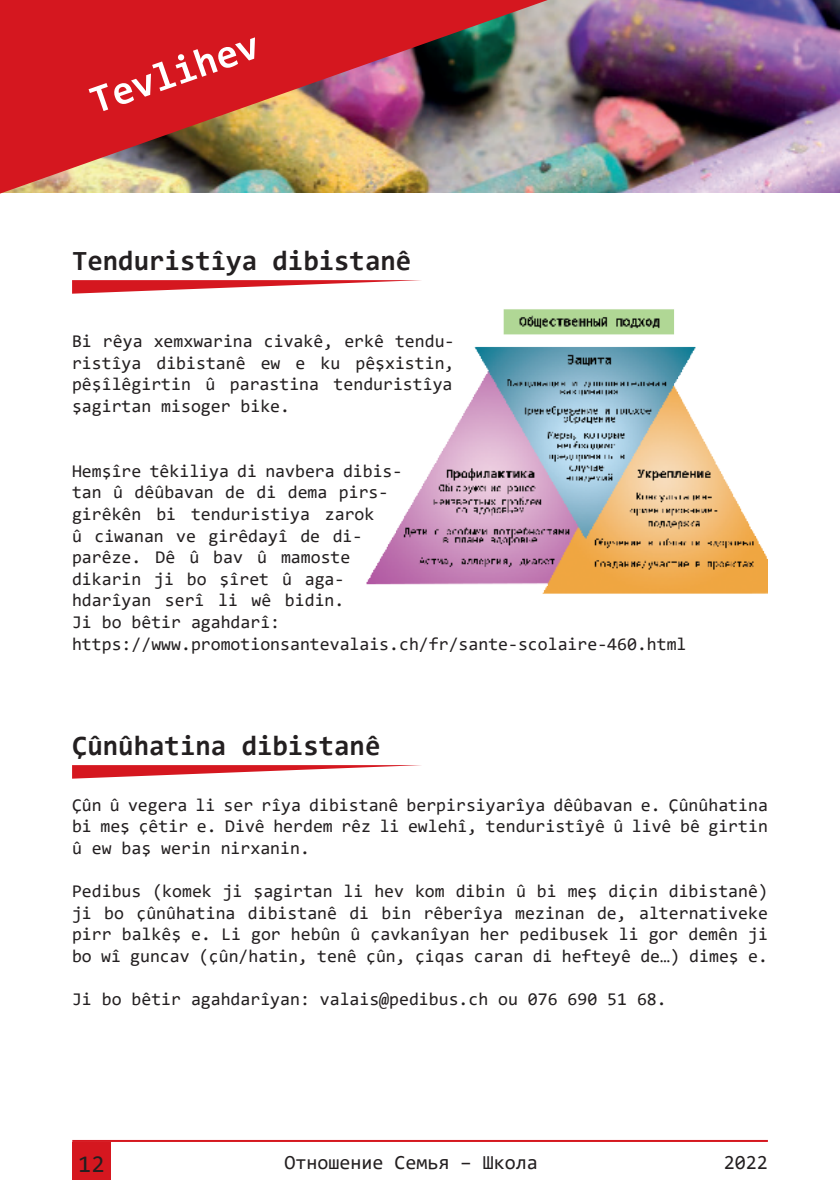
<style>
.page{position:relative;width:840px;height:1191px;background:#fff}
.page>*{position:absolute;margin:0;border:0;box-sizing:border-box;transform-origin:0 0}
.t1{font:700 40px "Consolas";color:#fff}
.t2{font:700 28px "Consolas";color:#231f20}
.t3{font:24px "Consolas";color:#231f20}
.t4{font:20px "Consolas";color:#231f20}
.t5{font:18px/21.6px "Consolas";color:#231f20;text-align:justify}
</style>
<div class="page">
<div style="left:72px;top:1142px;width:39px;height:37px;background:#d5171f"></div>
<hr style="left:72px;top:1140px;width:695px;height:2px;background:#d5171f">
<img style="left:547px;top:0;width:292px;height:193px">
<img style="left:0;top:0;width:547px;height:194px">
<svg style="left:72px;top:280px;width:223px;height:14px"></svg>
<svg style="left:72px;top:765px;width:349px;height:13px"></svg>
<img style="left:295px;top:280px;width:472px;height:314px">
<h1 class="t1" style="left:83px;top:77px;width:177px;rotate:-19deg">Tevlihev</h1>
<h2 class="t2" style="left:72px;top:243px;width:340px">Tenduristîya dibistanê</h2>
<p class="t5" style="left:72px;top:330px;width:384px">Bi rêya xemxwarina civakê, erkê tendu&shy;ristîya dibistanê ew e ku pêşxistin, pêşîlêgirtin û parastina tenduristîya şagirtan misoger bike.</p>
<p class="t5" style="left:72px;top:459px;width:615px;text-align:left">Hemşîre têkiliya di navbera dibis-<br>tan û dêûbavan de di dema pirs-<br>girêkên bi tenduristiya zarok<br>û ciwanan ve girêdayî de di-<br>parêze. Dê û bav û mamoste<br>dikarin ji bo şîret û aga-<br>hdarîyan serî li wê bidin.<br>Ji bo bêtir agahdarî: https://www.promotionsantevalais.ch/fr/sante-scolaire-460.html</p>
<h2 class="t2" style="left:72px;top:728px;width:310px">Çûnûhatina dibistanê</h2>
<p class="t5" style="left:72px;top:793px;width:697px">Çûn û vegera li ser rîya dibistanê berpirsiyarîya dêûbavan e. Çûnûhatina bi meş çêtir e. Divê herdem rêz li ewlehî, tenduristîyê û livê bê girtin û ew baş werin nirxanin.</p>
<p class="t5" style="left:72px;top:879px;width:697px">Pedibus (komek ji şagirtan li hev kom dibin û bi meş diçin dibistanê) ji bo çûnûhatina dibistanê di bin rêberîya mezinan de, alternativeke pirr balkêş e. Li gor hebûn û çavkanîyan her pedibusek li gor demên ji bo wî guncav (çûn/hatin, tenê çûn, çiqas caran di hefteyê de…) dimeş e.</p>
<p class="t5" style="left:72px;top:987px;width:595px">Ji bo bêtir agahdarîyan: valais@pedibus.ch ou 076 690 51 68.</p>
<h3 class="t3" style="left:78px;top:1147px;width:28px">12</h3>
<p class="t4" style="left:284px;top:1148px;width:255px">Отношение Семья – Школа</p>
<p class="t4" style="left:723px;top:1148px;width:45px">2022</p>
</div>
